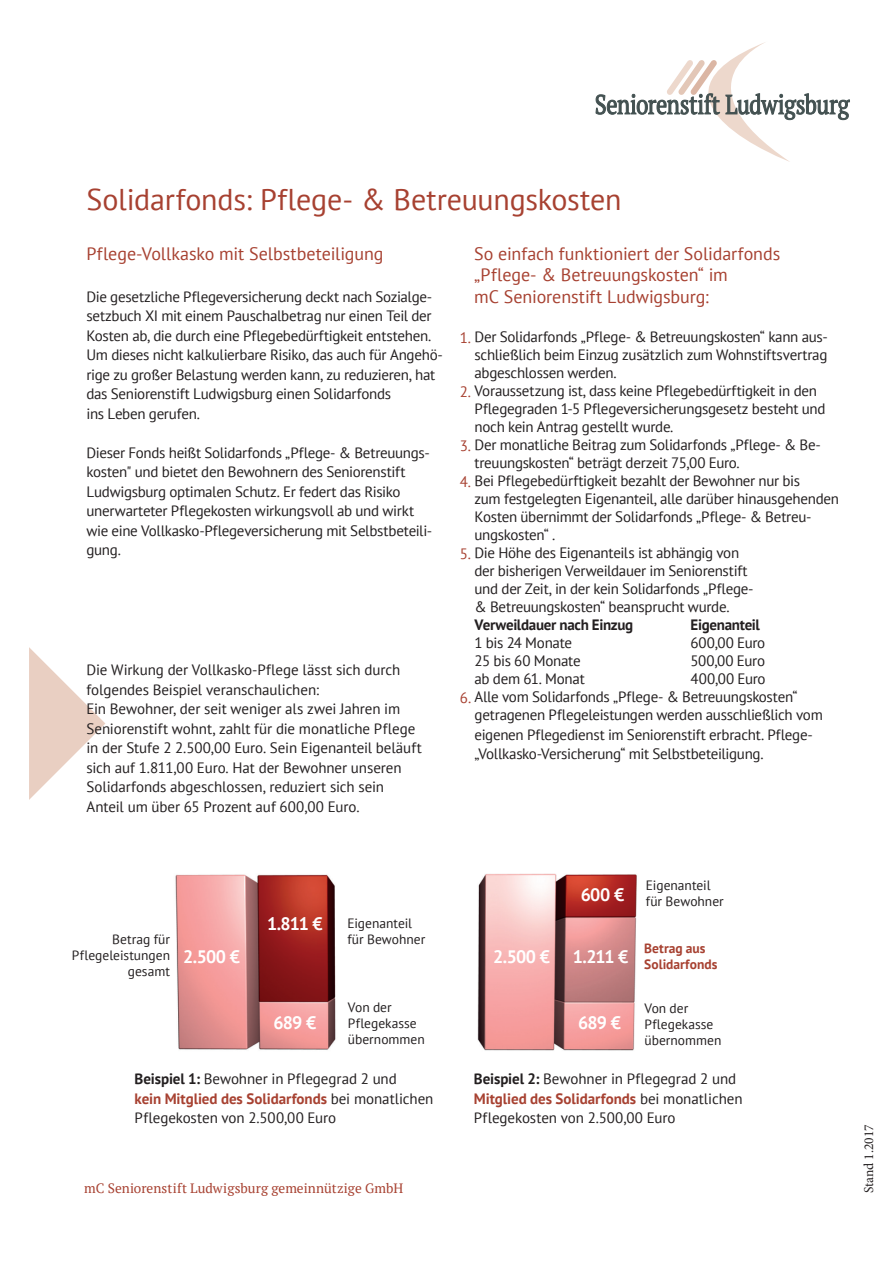
<style>
.page{position:relative;width:893px;height:1263px;background:#fff}
.page>*{position:absolute;margin:0;border:0;box-sizing:border-box;transform-origin:0 0}
.t1{font:30px "PT Sans";letter-spacing:-.005em;color:#a74131}
.t2{font:18px/21.6px "PT Sans";letter-spacing:-.005em;color:#a74131}
.t3{font:700 18px "PT Sans";letter-spacing:-.05em;color:#fff}
.t4{font:15px/19.5px "PT Sans";letter-spacing:-.02em;color:#231f20}
.t5{font:700 15px "PT Sans";letter-spacing:-.02em;color:#231f20}
.t6{font:13.5px/16.2px "PT Sans";color:#231f20}
.t7{font:13.5px "PT Serif";letter-spacing:.005em;color:#a74131}
.t8{font:700 13.5px/16.2px "PT Sans";color:#a74131}
.t9{font:13.5px "Minion Pro";color:#231f20}
.s1{color:#a74131}
.s2{font-weight:700}
.s3{font-weight:700;color:#a74131}
</style>
<div class="page">
<svg style="left:596px;top:42px;width:254px;height:120px"></svg>
<svg style="left:29px;top:647px;width:76px;height:153px"></svg>
<img style="left:175px;top:874px;width:161px;height:176px">
<img style="left:477px;top:873px;width:160px;height:178px">
<h1 class="t1" style="left:86px;top:180px;width:537px">Solidarfonds: Pflege- &amp; Betreuungskosten</h1>
<p class="t2" style="left:86px;top:242px;width:299px">Pflege-Vollkasko mit Selbstbeteiligung</p>
<p class="t4" style="left:86px;top:286px;width:358px">Die gesetzliche Pflegeversicherung deckt nach Sozialge&shy;setzbuch XI mit einem Pauschalbetrag nur einen Teil der Kosten ab, die durch eine Pflegebedürftigkeit entstehen.<br>Um dieses nicht kalkulierbare Risiko, das auch für Angehö&shy;rige zu großer Belastung werden kann, zu reduzieren, hat das Seniorenstift Ludwigsburg einen Solidarfonds<br>ins Leben gerufen.</p>
<p class="t4" style="left:86px;top:442px;width:347px">Dieser Fonds heißt Solidarfonds „Pflege- &amp; Betreuungs&shy;kosten" und bietet den Bewohnern des Seniorenstift Ludwigsburg optimalen Schutz. Er federt das Risiko unerwarteter Pflegekosten wirkungsvoll ab und wirkt wie eine Vollkasko-Pflegeversicherung mit Selbstbeteili&shy;gung.</p>
<p class="t2" style="left:474px;top:242px;width:308px">So einfach funktioniert der Solidarfonds „Pflege- &amp; Betreuungskosten“ im<br>mC Seniorenstift Ludwigsburg:</p>
<p class="t4" style="left:475px;top:327px;width:355px;line-height:18px;text-align:justify;text-indent:-15px"><span class="s1">1.</span> Der Solidarfonds „Pflege- &amp; Betreuungskosten“ kann aus&shy;schließlich beim Einzug zusätzlich zum Wohnstiftsvertrag abgeschlossen werden.</p>
<p class="t4" style="left:475px;top:381px;width:352px;line-height:18px;text-indent:-15px"><span class="s1">2.</span> Voraussetzung ist, dass keine Pflegebedürftigkeit in den<br>Pflegegraden 1-5 Pflegeversicherungsgesetz besteht und noch kein Antrag gestellt wurde.</p>
<p class="t4" style="left:475px;top:435px;width:348px;line-height:18px;text-indent:-15px"><span class="s1">3.</span> Der monatliche Beitrag zum Solidarfonds „Pflege- &amp; Be&shy;treuungskosten“ beträgt derzeit 75,00 Euro.</p>
<p class="t4" style="left:475px;top:471px;width:366px;line-height:18px;text-indent:-15px"><span class="s1">4.</span> Bei Pflegebedürftigkeit bezahlt der Bewohner nur bis<br>zum festgelegten Eigenanteil, alle darüber hinausgehenden Kosten übernimmt der Solidarfonds „Pflege- &amp; Betreu&shy;ungskosten“ .</p>
<p class="t4" style="left:475px;top:543px;width:280px;line-height:18px;text-indent:-15px"><span class="s1">5.</span> Die Höhe des Eigenanteils ist abhängig von der bisherigen Verweildauer im Seniorenstift und der Zeit, in der kein Solidarfonds „Pflege-&amp; Betreuungskosten“ beansprucht wurde.</p>
<p class="t5" style="left:475px;top:615px;width:160px">Verweildauer nach Einzug</p>
<p class="t5" style="left:691px;top:615px;width:71px">Eigenanteil</p>
<p class="t4" style="left:475px;top:633px;width:99px">1 bis 24 Monate</p>
<p class="t4" style="left:691px;top:633px;width:76px">600,00 Euro</p>
<p class="t4" style="left:475px;top:651px;width:108px">25 bis 60 Monate</p>
<p class="t4" style="left:691px;top:651px;width:76px">500,00 Euro</p>
<p class="t4" style="left:475px;top:669px;width:112px">ab dem 61. Monat</p>
<p class="t4" style="left:691px;top:669px;width:76px">400,00 Euro</p>
<p class="t4" style="left:475px;top:687px;width:350px;line-height:18px;text-indent:-15px"><span class="s1">6.</span> Alle vom Solidarfonds „Pflege- &amp; Betreuungskosten“ getragenen Pflegeleistungen werden ausschließlich vom</p>
<p class="t4" style="left:475px;top:724px;width:340px">eigenen Pflegedienst im Seniorenstift erbracht. Pflege-„Vollkasko-Versicherung“ mit Selbstbeteiligung.</p>
<p class="t4" style="left:86px;top:660px;width:337px">Die Wirkung der Vollkasko-Pflege lässt sich durch folgendes Beispiel veranschaulichen:<br>Ein Bewohner, der seit weniger als zwei Jahren im Seniorenstift wohnt, zahlt für die monatliche Pflege in der Stufe 2 2.500,00 Euro. Sein Eigenanteil beläuft sich auf 1.811,00 Euro. Hat der Bewohner unseren Solidarfonds abgeschlossen, reduziert sich sein Anteil um über 65 Prozent auf 600,00 Euro.</p>
<p class="t6" style="left:72px;top:931px;width:100px;text-align:right">Betrag für<br>Pflegeleistungen gesamt</p>
<p class="t3" style="left:183px;top:945px;width:58px">2.500 €</p>
<p class="t3" style="left:267px;top:911px;width:57px">1.811 €</p>
<p class="t3" style="left:273px;top:1011px;width:44px">689 €</p>
<p class="t6" style="left:347px;top:914px;width:79px">Eigenanteil für Bewohner</p>
<p class="t6" style="left:348px;top:998px;width:78px">Von der<br>Pflegekasse übernommen</p>
<p class="t3" style="left:581px;top:883px;width:45px">600 €</p>
<p class="t3" style="left:493px;top:945px;width:58px">2.500 €</p>
<p class="t3" style="left:573px;top:944px;width:57px">1.211 €</p>
<p class="t3" style="left:578px;top:1011px;width:44px">689 €</p>
<p class="t6" style="left:646px;top:876px;width:79px">Eigenanteil für Bewohner</p>
<p class="t8" style="left:644px;top:940px;width:75px">Betrag aus<br>Solidarfonds</p>
<p class="t6" style="left:644px;top:1000px;width:78px">Von der<br>Pflegekasse übernommen</p>
<p class="t4" style="left:135px;top:1069px;width:300px"><span class="s2">Beispiel 1:</span> Bewohner in Pflegegrad 2 und<br><span class="s3">kein Mitglied des Solidarfonds</span> bei monatlichen<br>Pflegekosten von 2.500,00 Euro</p>
<p class="t4" style="left:474px;top:1069px;width:270px"><span class="s2">Beispiel 2:</span> Bewohner in Pflegegrad 2 und<br><span class="s3">Mitglied des Solidarfonds</span> bei monatlichen<br>Pflegekosten von 2.500,00 Euro</p>
<p class="t7" style="left:84px;top:1179px;width:320px">mC Seniorenstift Ludwigsburg gemeinnützige GmbH</p>
<p class="t9" style="left:860px;top:1193px;width:71px;rotate:-90deg">Stand 1.2017</p>
</div>
